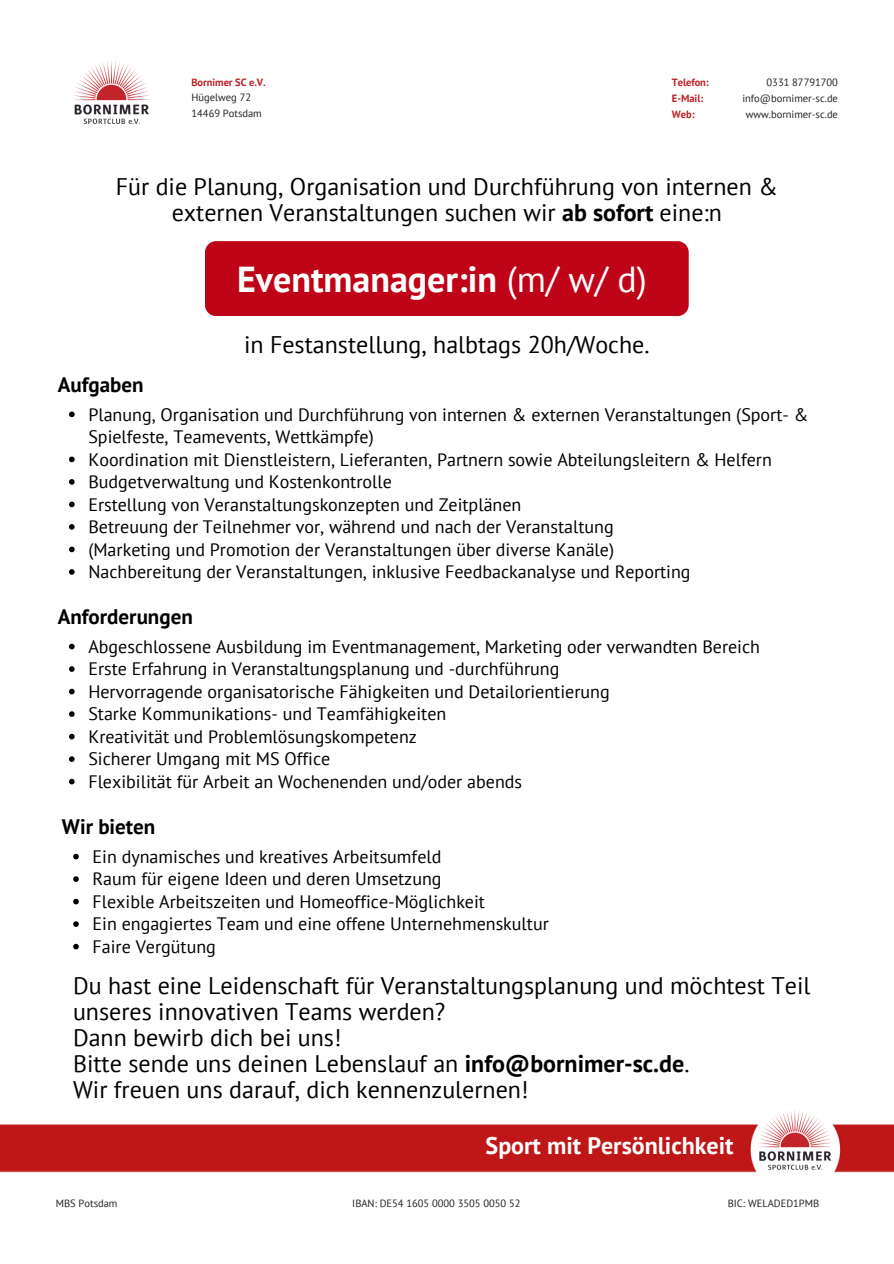
<style>
.page{position:relative;width:894px;height:1264px;background:#fff}
.page>*{position:absolute;margin:0;border:0;box-sizing:border-box;transform-origin:0 0}
.t1{font:700 36px "PT Sans";color:#fff}
.t2{font:24px/25.8px "PT Sans";color:#000;text-align:center}
.t3{font:700 24px "PT Sans";color:#fff}
.t4{font:700 21px "PT Sans";color:#000}
.t5{font:18px/22.5px "PT Sans";color:#000}
.t6{font:10.5px/15.8px "PT Sans";color:#231f20}
.t7{font:700 10.5px "PT Sans";letter-spacing:-.005em;color:#bf2025}
.s1{font-weight:700}
.s2{font-weight:400}
</style>
<div class="page">
<img style="left:74px;top:61px;width:76px;height:63px">
<div style="left:0;top:1124px;width:893px;height:49px;background:#bf1717"></div>
<img style="left:749px;top:1111px;width:90px;height:62px">
<div style="left:205px;top:241px;width:483px;height:75px;background:#c00418;border-radius:11px"></div>
<svg style="left:69px;top:411px;width:6px;height:6px"></svg>
<svg style="left:69px;top:456px;width:6px;height:6px"></svg>
<svg style="left:69px;top:479px;width:6px;height:5px"></svg>
<svg style="left:69px;top:501px;width:6px;height:6px"></svg>
<svg style="left:69px;top:524px;width:6px;height:5px"></svg>
<svg style="left:69px;top:546px;width:6px;height:6px"></svg>
<svg style="left:69px;top:569px;width:6px;height:5px"></svg>
<svg style="left:69px;top:643px;width:6px;height:6px"></svg>
<svg style="left:69px;top:666px;width:6px;height:6px"></svg>
<svg style="left:69px;top:688px;width:6px;height:6px"></svg>
<svg style="left:69px;top:711px;width:6px;height:6px"></svg>
<svg style="left:69px;top:733px;width:6px;height:6px"></svg>
<svg style="left:69px;top:756px;width:6px;height:6px"></svg>
<svg style="left:69px;top:778px;width:6px;height:6px"></svg>
<svg style="left:73px;top:853px;width:6px;height:6px"></svg>
<svg style="left:73px;top:876px;width:6px;height:5px"></svg>
<svg style="left:73px;top:898px;width:6px;height:6px"></svg>
<svg style="left:73px;top:921px;width:6px;height:5px"></svg>
<svg style="left:73px;top:943px;width:6px;height:6px"></svg>
<p class="t7" style="left:191px;top:75px;width:76px">Bornimer SC e.V.</p>
<p class="t7" style="left:671px;top:75px;width:38px">Telefon:</p>
<p class="t6" style="left:766px;top:74px;width:73px">0331 87791700</p>
<p class="t7" style="left:671px;top:91px;width:33px">E-Mail:</p>
<p class="t7" style="left:671px;top:107px;width:24px">Web:</p>
<p class="t6" style="left:191px;top:90px;width:72px">Hügelweg 72<br>14469 Potsdam</p>
<p class="t6" style="left:742px;top:90px;width:97px">info@bornimer-sc.de</p>
<p class="t6" style="left:745px;top:106px;width:94px">www.bornimer-sc.de</p>
<p class="t2" style="left:116px;top:173px;width:663px">Für die Planung, Organisation und Durchführung von internen &amp; externen Veranstaltungen suchen wir <span class="s1">ab sofort</span> eine:n</p>
<h4 class="t1" style="left:237px;top:255px;width:411px">Eventmanager:in <span class="s2">(m/ w/ d)</span></h4>
<p class="t2" style="left:244px;top:331px;width:407px">in Festanstellung, halbtags 20h/Woche.</p>
<p class="t4" style="left:58px;top:371px;width:87px">Aufgaben</p>
<p class="t5" style="left:88px;top:402px;width:721px">Planung, Organisation und Durchführung von internen &amp; externen Veranstaltungen (Sport- &amp;<br>Spielfeste, Teamevents, Wettkämpfe)</p>
<p class="t5" style="left:88px;top:447px;width:685px">Koordination mit Dienstleistern, Lieferanten, Partnern sowie Abteilungsleitern &amp; Helfern</p>
<p class="t5" style="left:88px;top:470px;width:305px">Budgetverwaltung und Kostenkontrolle</p>
<p class="t5" style="left:88px;top:492px;width:434px">Erstellung von Veranstaltungskonzepten und Zeitplänen</p>
<h4 class="t5" style="left:88px;top:515px;width:526px">Betreuung der Teilnehmer vor, während und nach der Veranstaltung</h4>
<p class="t5" style="left:88px;top:537px;width:527px">(Marketing und Promotion der Veranstaltungen über diverse Kanäle)</p>
<p class="t5" style="left:88px;top:560px;width:603px">Nachbereitung der Veranstaltungen, inklusive Feedbackanalyse und Reporting</p>
<p class="t4" style="left:58px;top:602px;width:136px">Anforderungen</p>
<p class="t5" style="left:88px;top:634px;width:673px">Abgeschlossene Ausbildung im Eventmanagement, Marketing oder verwandten Bereich</p>
<p class="t5" style="left:88px;top:657px;width:472px">Erste Erfahrung in Veranstaltungsplanung und -durchführung</p>
<p class="t5" style="left:88px;top:679px;width:522px">Hervorragende organisatorische Fähigkeiten und Detailorientierung</p>
<p class="t5" style="left:88px;top:702px;width:359px">Starke Kommunikations- und Teamfähigkeiten</p>
<h4 class="t5" style="left:88px;top:724px;width:330px">Kreativität und Problemlösungskompetenz</h4>
<p class="t5" style="left:88px;top:747px;width:243px">Sicherer Umgang mit MS Office</p>
<p class="t5" style="left:88px;top:769px;width:435px">Flexibilität für Arbeit an Wochenenden und/oder abends</p>
<p class="t4" style="left:62px;top:812px;width:95px">Wir bieten</p>
<p class="t5" style="left:92px;top:844px;width:350px">Ein dynamisches und kreatives Arbeitsumfeld</p>
<p class="t5" style="left:92px;top:867px;width:350px">Raum für eigene Ideen und deren Umsetzung</p>
<h3 class="t5" style="left:92px;top:889px;width:394px">Flexible Arbeitszeiten und Homeoffice-Möglichkeit</h3>
<p class="t5" style="left:92px;top:912px;width:457px">Ein engagiertes Team und eine offene Unternehmenskultur</p>
<p class="t5" style="left:92px;top:934px;width:125px">Faire Vergütung</p>
<p class="t2" style="left:73px;top:972px;width:738px;text-align:left">Du hast eine Leidenschaft für Veranstaltungsplanung und möchtest Teil unseres innovativen Teams werden?<br>Dann bewirb dich bei uns!<br>Bitte sende uns deinen Lebenslauf an <span class="s1">info@bornimer-sc.de</span>.<br>Wir freuen uns darauf, dich kennenzulernen!</p>
<h3 class="t3" style="left:485px;top:1129px;width:249px">Sport mit Persönlichkeit</h3>
<p class="t6" style="left:56px;top:1194px;width:63px">MBS Potsdam</p>
<h3 class="t6" style="left:352px;top:1194px;width:170px">IBAN: DE54 1605 0000 3505 0050 52</h3>
<h1 class="t6" style="left:727px;top:1194px;width:93px">BIC: WELADED1PMB</h1>
</div>
